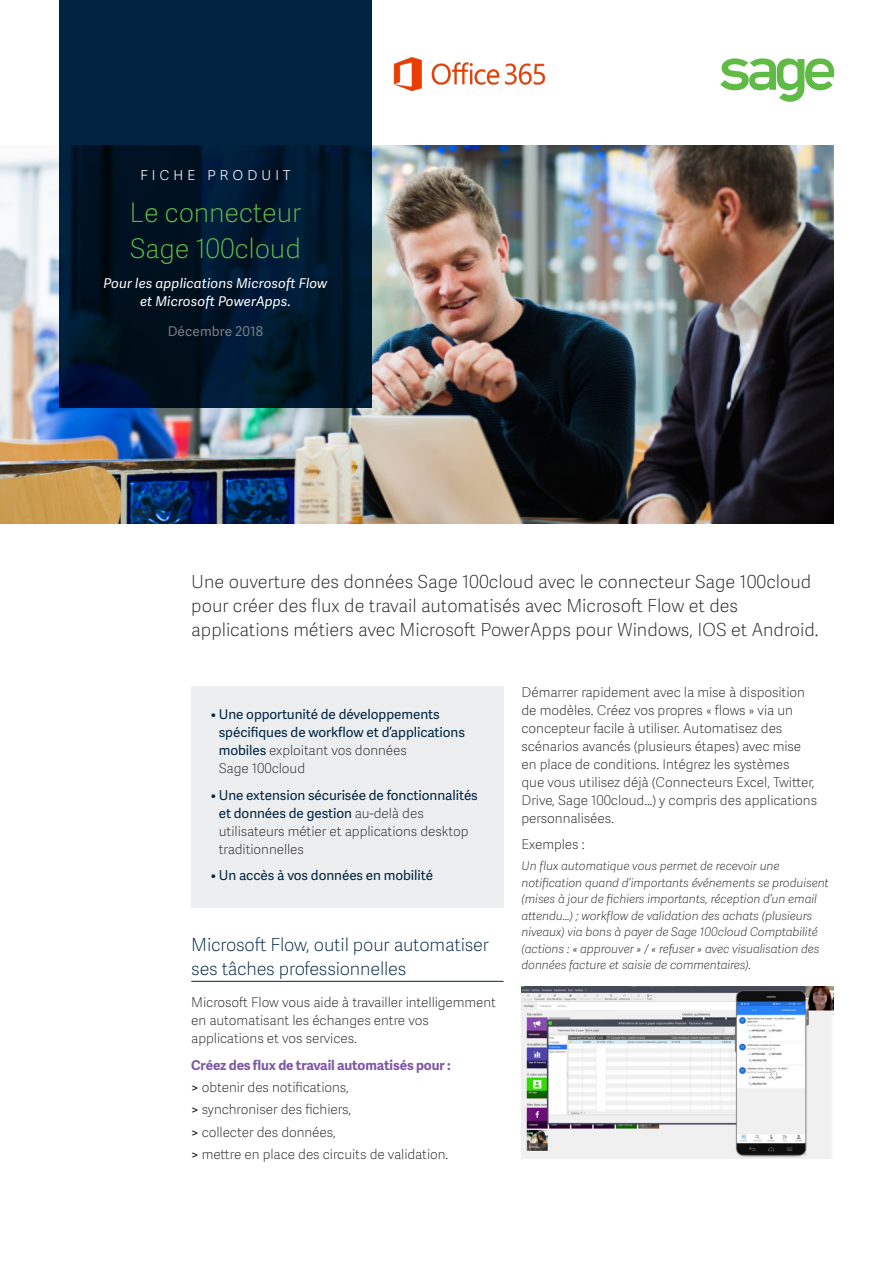
<style>
.page{position:relative;width:893px;height:1263px;background:#fff}
.page>*{position:absolute;margin:0;border:0;box-sizing:border-box;transform-origin:0 0}
.t1{font:27px/36px "Adelle Sans SAGE Th";letter-spacing:-.01em;color:#60bb46}
.t2{font:18px/24px "Adelle Sans SAGE Th";color:#231f20}
.t3{font:18px/24px "Adelle Sans SAGE Th";letter-spacing:-.01em;color:#002442}
.t4{font:18px "Adelle Sans SAGE Th";letter-spacing:.2em;color:#fff}
.t5{font:13.5px/18px "Adelle Sans SAGE Th";letter-spacing:-.005em;color:#231f20}
.t6{font:13.5px/18px "Adelle Sans SAGE";letter-spacing:-.005em;color:#002442}
.t7{font:italic 13.5px/18px "Adelle Sans SAGE";letter-spacing:.01em;color:#fff;text-align:center}
.t8{font:700 13.5px "Adelle Sans SAGE";letter-spacing:-.005em;color:#7f58a4}
.t9{font:13.5px "Adelle Sans SAGE";letter-spacing:.01em;color:#787d83}
.t10{font:italic 12px/16.5px "Adelle Sans SAGE Th";letter-spacing:-.005em;color:#231f20}
.s1{font-family:"Adelle Sans SAGE";color:#002442}
.s2{font-family:"Adelle Sans SAGE Th";color:#231f20}
.s3{font-family:"Adelle Sans SAGE"}
</style>
<div class="page">
<svg style="left:720px;top:58px;width:115px;height:44px"></svg>
<img style="left:0;top:145px;width:833px;height:378px">
<svg style="left:59px;top:0;width:312px;height:407px;background:#001a32"></svg>
<hr style="left:191px;top:981px;width:312px;height:1px;background:#002442">
<div style="left:191px;top:687px;width:312px;height:221px;background:#eceeef"></div>
<img style="left:521px;top:987px;width:312px;height:171px">
<img style="left:393px;top:57px;width:153px;height:35px">
<h2 class="t4" style="left:140px;top:161px;width:152px">fiche produit</h2>
<h1 class="t1" style="left:130px;top:194px;width:173px">Le connecteur<br>Sage 100cloud</h1>
<p class="t7" style="left:103px;top:274px;width:226px">Pour les applications Microsoft Flow et Microsoft PowerApps.</p>
<p class="t9" style="left:168px;top:322px;width:97px">Décembre 2018</p>
<h2 class="t2" style="left:191px;top:569px;width:629px">Une ouverture des données Sage 100cloud avec le connecteur Sage 100cloud pour créer des flux de travail automatisés avec Microsoft Flow et des applications métiers avec Microsoft PowerApps pour Windows, IOS et Android.</h2>
<p class="t6" style="left:219px;top:705px;width:248px;text-indent:-8px">• Une opportunité de développements spécifiques de workflow et d’applications</p>
<p class="t5" style="left:219px;top:741px;width:190px"><span class="s1">mobiles</span> exploitant vos données<br>Sage 100cloud</p>
<p class="t6" style="left:219px;top:785px;width:261px;text-indent:-8px">• Une extension sécurisée de fonctionnalités et données de gestion <span class="s2">au-delà des</span></p>
<p class="t5" style="left:219px;top:821px;width:251px">utilisateurs métier et applications desktop traditionnelles</p>
<p class="t6" style="left:211px;top:866px;width:224px">• Un accès à vos données en mobilité</p>
<h2 class="t3" style="left:191px;top:932px;width:299px">Microsoft Flow, outil pour automatiser ses tâches professionnelles</h2>
<p class="t5" style="left:191px;top:993px;width:306px">Microsoft Flow vous aide à travailler intelligemment en automatisant les échanges entre vos applications et vos services.</p>
<p class="t8" style="left:191px;top:1055px;width:261px">Créez des flux de travail automatisés pour :</p>
<p class="t5" style="left:191px;top:1076px;width:259px;line-height:22.2px"><span class="s3">&gt;</span> obtenir des notifications,<br><span class="s3">&gt;</span> synchroniser des fichiers,<br><span class="s3">&gt;</span> collecter des données,<br><span class="s3">&gt;</span> mettre en place des circuits de validation.</p>
<p class="t5" style="left:521px;top:683px;width:297px">Démarrer rapidement avec la mise à disposition de modèles. Créez vos propres « flows » via un concepteur facile à utiliser. Automatisez des scénarios avancés (plusieurs étapes) avec mise en place de conditions. Intégrez les systèmes<br>que vous utilisez déjà (Connecteurs Excel, Twitter, Drive, Sage 100cloud…) y compris des applications personnalisées.</p>
<p class="t5" style="left:521px;top:835px;width:65px">Exemples :</p>
<p class="t10" style="left:521px;top:857px;width:309px">Un flux automatique vous permet de recevoir une notification quand d’importants événements se produisent (mises à jour de fichiers importants, réception d’un email attendu…) ; workflow de validation des achats (plusieurs niveaux) via bons à payer de Sage 100cloud Comptabilité (actions : « approuver » / « refuser » avec visualisation des données facture et saisie de commentaires).</p>
</div>
